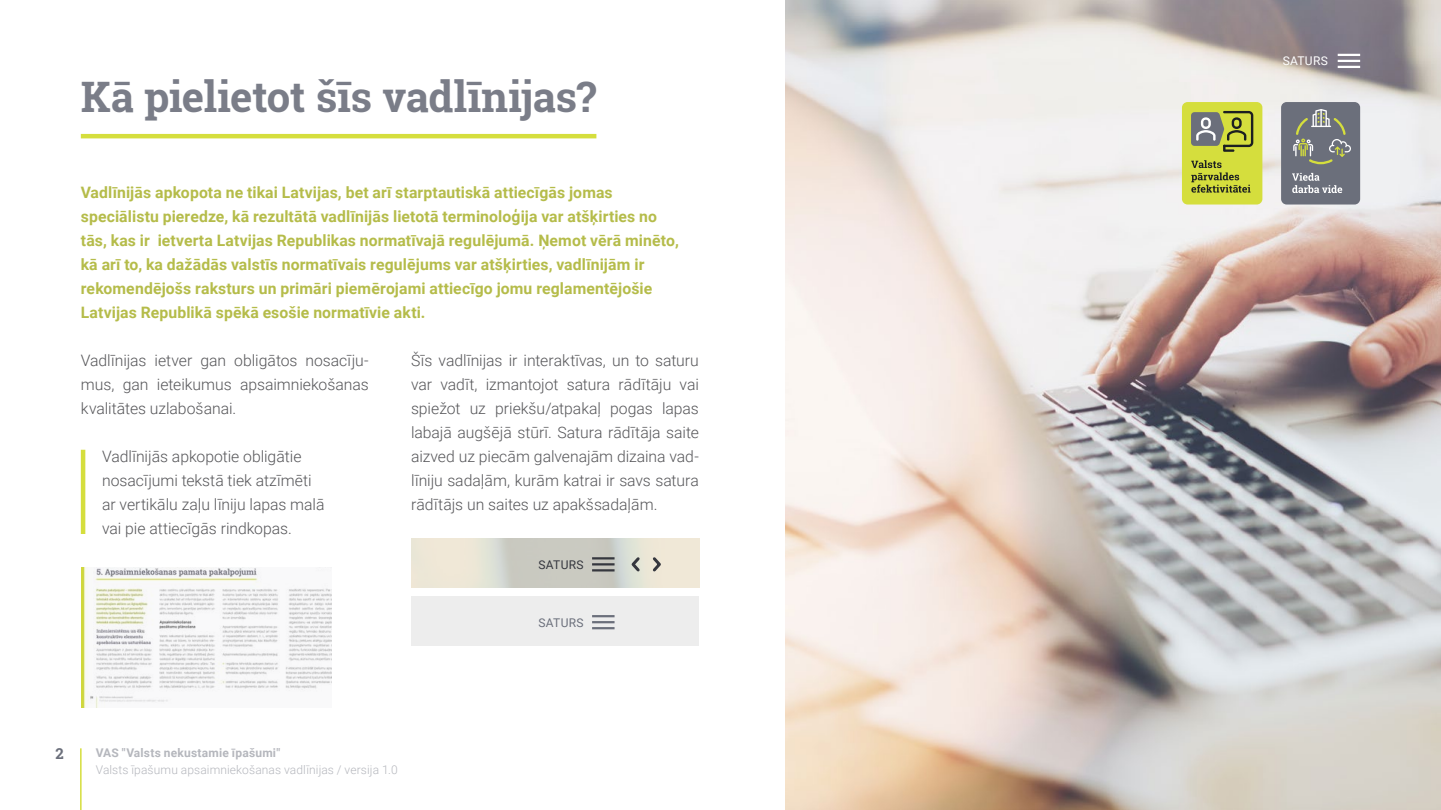
<style>
.page{position:relative;width:1441px;height:810px;background:#fff}
.page>*{position:absolute;margin:0;border:0;box-sizing:border-box;transform-origin:0 0}
.t1{font:700 42px "Roboto Slab";letter-spacing:-.01em;color:#7a7d88}
.t2{font:300 15.75px/24px "Roboto";color:#565659;text-align:justify}
.t3{font:700 15.75px/24px "Roboto";letter-spacing:.005em;color:#b5bc4a}
.t4{font:700 15px "Roboto Slab";color:#6b6f7b}
.t5{font:300 12px "Roboto";letter-spacing:.01em;color:#b5b7bd}
.t6{font:700 12px "Roboto";letter-spacing:.015em;color:#b5b7bd}
.t7{font:12px "Roboto";letter-spacing:.03em;color:#35373e}
.t8{font:12px "Roboto";letter-spacing:.03em;color:#6b6f7b}
.t9{font:12px "Roboto";letter-spacing:.025em;color:#fff}
</style>
<div class="page">
<img style="left:785px;top:0;width:655px;height:810px">
<svg style="left:411px;top:539px;width:288px;height:49px"></svg>
<hr style="left:592px;top:557px;width:22px;height:2px;background:#35373e">
<hr style="left:592px;top:563px;width:22px;height:2px;background:#35373e">
<hr style="left:592px;top:569px;width:22px;height:3px;background:#35373e">
<svg style="left:650px;top:555px;width:13px;height:19px"></svg>
<svg style="left:629px;top:555px;width:13px;height:19px"></svg>
<div style="left:411px;top:596px;width:288px;height:50px;background:#ededed"></div>
<hr style="left:592px;top:615px;width:22px;height:2px;background:#6b6f7b">
<hr style="left:592px;top:621px;width:22px;height:2px;background:#6b6f7b">
<hr style="left:592px;top:627px;width:22px;height:2px;background:#6b6f7b">
<hr style="left:81px;top:450px;width:4px;height:84px;background:#d5de3d">
<hr style="left:81px;top:134px;width:515px;height:4px;background:#d5de3d">
<div style="left:1181px;top:102px;width:81px;height:103px;background:#d5de3d;border-radius:6px"></div>
<svg style="left:1191px;top:111px;width:62px;height:41px"></svg>
<svg style="left:1191px;top:160px;width:59px;height:33px"></svg>
<div style="left:1280px;top:102px;width:79px;height:103px;background:#6b6f7b;border-radius:6px"></div>
<svg style="left:1292px;top:173px;width:49px;height:20px"></svg>
<svg style="left:1293px;top:109px;width:57px;height:55px"></svg>
<img style="left:82px;top:567px;width:249px;height:141px">
<hr style="left:80px;top:748px;width:2px;height:62px;background:#d5de3d">
<hr style="left:1337px;top:54px;width:22px;height:2px;background:#fff">
<hr style="left:1337px;top:60px;width:22px;height:2px;background:#fff">
<hr style="left:1337px;top:66px;width:22px;height:2px;background:#fff">
<h1 class="t1" style="left:81px;top:68px;width:517px">Kā pielietot šīs vadlīnijas?</h1>
<p class="t3" style="left:81px;top:180px;width:599px">Vadlīnijās apkopota ne tikai Latvijas, bet arī starptautiskā attiecīgās jomas speciālistu pieredze, kā rezultātā vadlīnijās lietotā terminoloģija var atšķirties no tās, kas ir ietverta Latvijas Republikas normatīvajā regulējumā. Ņemot vērā minēto, kā arī to, ka dažādās valstīs normatīvais regulējums var atšķirties, vadlīnijām ir rekomendējošs raksturs un primāri piemērojami attiecīgo jomu reglamentējošie Latvijas Republikā spēkā esošie normatīvie akti.</p>
<p class="t2" style="left:81px;top:348px;width:289px">Vadlīnijas ietver gan obligātos nosacīju&shy;mus, gan ieteikumus apsaimniekošanas kvalitātes uzlabošanai.</p>
<p class="t2" style="left:102px;top:444px;width:224px;text-align:left">Vadlīnijās apkopotie obligātie nosacījumi tekstā tiek atzīmēti ar vertikālu zaļu līniju lapas malā vai pie attiecīgās rindkopas.</p>
<p class="t2" style="left:411px;top:348px;width:289px">Šīs vadlīnijas ir interaktīvas, un to saturu var vadīt, izmantojot satura rādītāju vai spiežot uz priekšu/atpakaļ pogas lapas labajā augšējā stūrī. Satura rādītāja saite aizved uz piecām galvenajām dizaina vad&shy;līniju sadaļām, kurām katrai ir savs satura rādītājs un saites uz apakšsadaļām.</p>
<p class="t7" style="left:538px;top:556px;width:47px">SATURS</p>
<p class="t8" style="left:538px;top:614px;width:47px">SATURS</p>
<p class="t4" style="left:55px;top:743px;width:10px">2</p>
<p class="t6" style="left:96px;top:744px;width:186px">VAS "Valsts nekustamie īpašumi"</p>
<p class="t5" style="left:96px;top:762px;width:303px">Valsts īpašumu apsaimniekošanas vadlīnijas / versija 1.0</p>
<p class="t9" style="left:1282px;top:53px;width:47px">SATURS</p>
</div>
